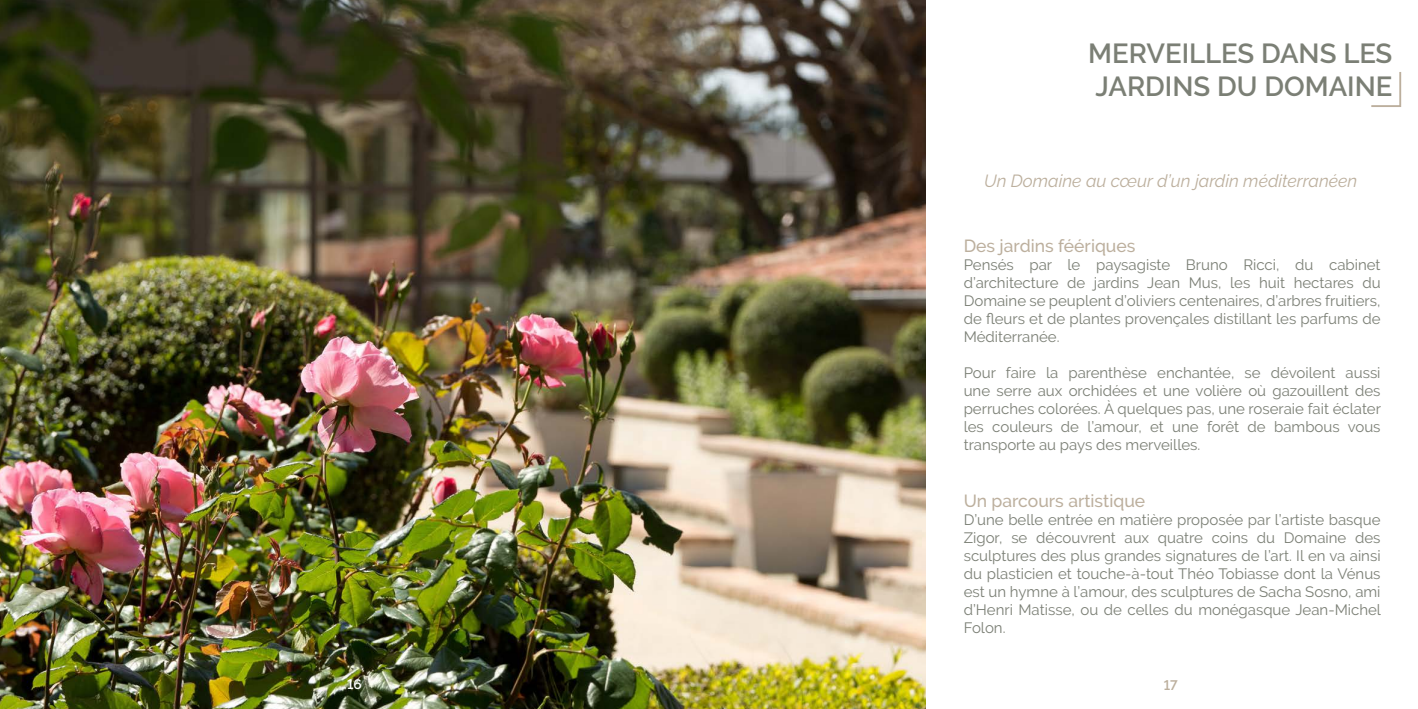
<style>
.page{position:relative;width:1418px;height:709px;background:#fff}
.page>*{position:absolute;margin:0;border:0;box-sizing:border-box;transform-origin:0 0}
.t1{font:600 27.5px "Raleway";color:#7b7f75}
.t2{font:500 17.5px "Raleway";color:#bcaf9d}
.t3{font:italic 17.5px "Raleway";color:#bcaf9d}
.t4{font:15px/18px "Raleway";color:#7b7f75;text-align:justify}
.t5{font:600 13.75px "Raleway";color:#fff}
.t6{font:600 13.75px "Raleway";color:#bcaf9d}
</style>
<div class="page">
<svg style="left:1371px;top:72px;width:30px;height:35px"></svg>
<img style="left:0;top:0;width:925px;height:709px">
<p class="t1" style="left:1088px;top:38px;width:306px">MERVEILLES DANS LES</p>
<p class="t1" style="left:1095px;top:71px;width:298px">JARDINS DU DOMAINE</p>
<p class="t3" style="left:984px;top:170px;width:375px">Un Domaine au cœur d’un jardin méditerranéen</p>
<p class="t2" style="left:963px;top:235px;width:173px">Des jardins féériques</p>
<p class="t4" style="left:963px;top:255px;width:418px">Pensés par le paysagiste Bruno Ricci, du cabinet d’architecture de jardins Jean Mus, les huit hectares du Domaine se peuplent d’oliviers centenaires, d’arbres fruitiers, de fleurs et de plantes provençales distillant les parfums de Méditerranée.</p>
<p class="t4" style="left:963px;top:363px;width:419px">Pour faire la parenthèse enchantée, se dévoilent aussi une serre aux orchidées et une volière où gazouillent des perruches colorées. À quelques pas, une roseraie fait éclater les couleurs de l’amour, et une forêt de bambous vous transporte au pays des merveilles.</p>
<p class="t2" style="left:963px;top:490px;width:183px">Un parcours artistique</p>
<p class="t4" style="left:963px;top:510px;width:419px">D’une belle entrée en matière proposée par l’artiste basque Zigor, se découvrent aux quatre coins du Domaine des sculptures des plus grandes signatures de l’art. Il en va ainsi du plasticien et touche-à-tout Théo Tobiasse dont la Vénus est un hymne à l’amour, des sculptures de Sacha Sosno, ami d’Henri Matisse, ou de celles du monégasque Jean-Michel Folon.</p>
<p class="t5" style="left:347px;top:676px;width:16px">16</p>
<p class="t6" style="left:1163px;top:677px;width:15px">17</p>
</div>
